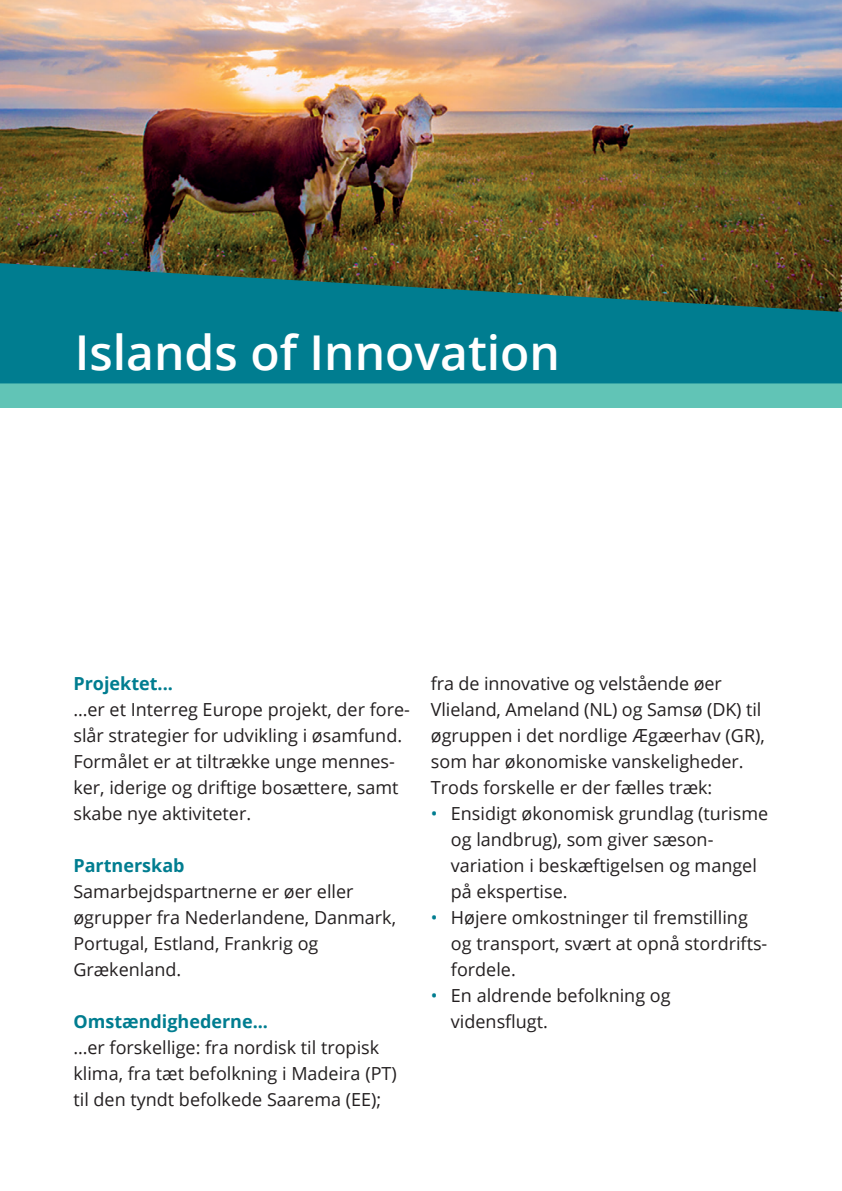
<style>
.page{position:relative;width:842px;height:1191px;background:#fff}
.page>*{position:absolute;margin:0;border:0;box-sizing:border-box;transform-origin:0 0}
.t1{font:600 48px "Open Sans";color:#fff}
.t2{font:18px/26px "Open Sans";color:#231f20}
.t3{font:700 18px "Open Sans";color:#007d90}
.s1{color:#007d90}
</style>
<div class="page">
<img style="left:0;top:0;width:842px;height:263px">
<div style="left:0;top:379px;width:842px;height:28px;background:#61c4b6"></div>
<svg style="left:0;top:263px;width:842px;height:120px;fill:#007d90"></svg>
<p class="t1" style="left:75px;top:319px;width:487px">Islands of Innovation</p>
<p class="t3" style="left:73px;top:671px;width:101px">Projektet...</p>
<p class="t2" style="left:73px;top:696px;width:338px">…er et Interreg Europe projekt, der fore&shy;slår strategier for udvikling i øsamfund.<br>Formålet er at tiltrække unge mennes&shy;ker, iderige og driftige bosættere, samt skabe nye aktiviteter.</p>
<p class="t3" style="left:73px;top:853px;width:113px">Partnerskab</p>
<p class="t2" style="left:73px;top:878px;width:324px">Samarbejdspartnerne er øer eller øgrupper fra Nederlandene, Danmark,<br>Portugal, Estland, Frankrig og<br>Grækenland.</p>
<p class="t3" style="left:73px;top:1009px;width:196px">Omstændighederne...</p>
<p class="t2" style="left:73px;top:1034px;width:325px">…er forskellige: fra nordisk til tropisk klima, fra tæt befolkning i Madeira (PT) til den tyndt befolkede Saarema (EE);</p>
<p class="t2" style="left:431px;top:670px;width:335px">fra de innovative og velstående øer Vlieland, Ameland (NL) og Samsø (DK) til øgruppen i det nordlige Ægæerhav (GR), som har økonomiske vanskeligheder.<br>Trods forskelle er der fælles træk:</p>
<p class="t2" style="left:451px;top:800px;width:319px;text-indent:-20px"><span class="s1">•</span> Ensidigt økonomisk grundlag (turisme og landbrug), som giver sæson&shy;variation i beskæftigelsen og mangel på ekspertise.</p>
<p class="t2" style="left:451px;top:904px;width:318px;text-indent:-20px"><span class="s1">•</span> Højere omkostninger til fremstilling og transport, svært at opnå stordrifts&shy;fordele.</p>
<p class="t2" style="left:451px;top:982px;width:221px;text-indent:-20px"><span class="s1">•</span> En aldrende befolkning og vidensflugt.</p>
</div>
